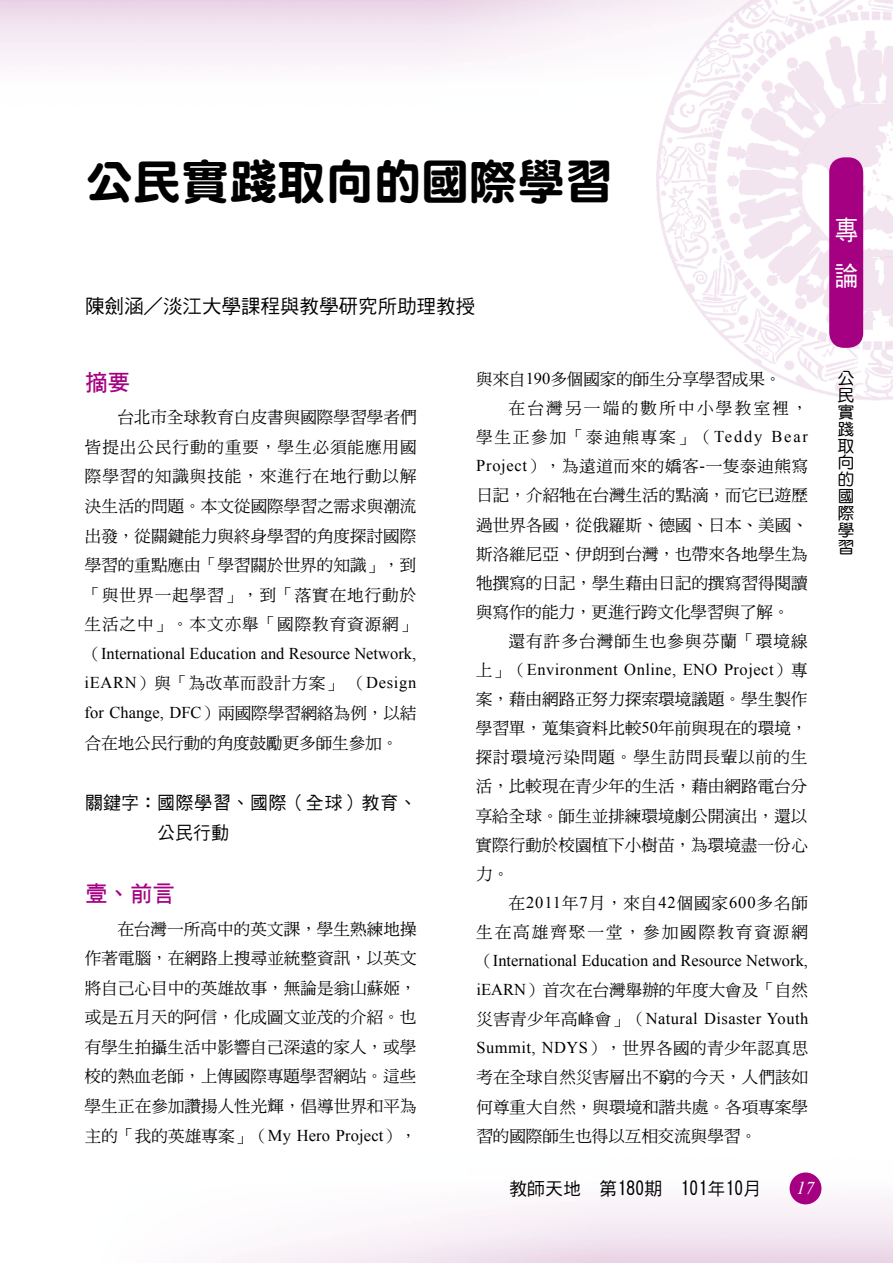
<style>
.page{position:relative;width:893px;height:1263px;background:#fff}
.page>*{position:absolute;margin:0;border:0;box-sizing:border-box;transform-origin:0 0}
.t1{font:48px "DFN Yuan XB HK BF";color:#000}
.t2{font:27px/45.9px "DF Hei Md HK BF";color:#fff;scale:.9 1}
.t3{font:22.5px "DF Hei Bd HKP BF";color:#a50082}
.t4{font:19.5px "DF Hei Md HK BF";color:#000}
.t5{font:18px/29.5px "DF Hei Md HK BF";letter-spacing:.035em;color:#000}
.t6{font:18px "DF Hei Md HK BF";color:#000}
.t7{font:italic 18px "Times New Roman";color:#fff}
.t8{font:16.5px/29.5px "DF Ming Md HK BF";letter-spacing:.005em;color:#000;text-align:justify}
.t9{font:16.5px "Times New Roman";letter-spacing:.025em;color:#000}
.t10{font:16.5px "Times New Roman";color:#000}
.t11{font:16.5px "DF Ming Md HK BF";letter-spacing:.04em;color:#000}
.t12{font:16.5px "DF Ming Md HK BF";letter-spacing:.025em;color:#000}
.t13{font:16.5px "DF Ming Md HK BF";letter-spacing:.11em;color:#000}
.t14{font:16.5px "DF Ming Md HK BF";letter-spacing:.06em;color:#000}
.t15{font:16.5px "DF Ming Md HK BF";letter-spacing:.125em;color:#000}
.t16{font:16.5px "DF Ming Md HK BF";letter-spacing:.07em;color:#000}
.t17{font:16.5px "DF Ming Md HK BF";letter-spacing:.145em;color:#000}
.t18{font:16.5px/16.8px "DF Yuan Md HKP BF";color:#000;text-align:justify}
.s1{font-family:"Times New Roman"}
.s2{font-family:"DF Ming Md HK BF"}
</style>
<div class="page">
<img style="left:0;top:0;width:893px;height:1263px">
<div style="left:790px;top:1172px;width:31px;height:32px;background:#a50082;border-radius:50%"></div>
<div style="left:829px;top:157px;width:34px;height:191px;background:#a50082;border-radius:15px"></div>
<p class="t1" style="left:85px;top:157px;width:529px">公民實踐取向的國際學習</p>
<p class="t4" style="left:85px;top:296px;width:391px">陳劍涵／淡江大學課程與教學研究所助理教授</p>
<h2 class="t2" style="left:834px;top:207px;width:27px">專論</h2>
<p class="t3" style="left:85px;top:371px;width:46px">摘要</p>
<p class="t8" style="left:85px;top:402px;width:334px;text-indent:33px">台北市全球教育白皮書與國際學習學者們皆提出公民行動的重要，學生必須能應用國際學習的知識與技能，來進行在地行動以解決生活的問題。本文從國際學習之需求與潮流出發，從關鍵能力與終身學習的角度探討國際學習的重點應由「學習關於世界的知識」，到「與世界一起學習」，到「落實在地行動於生活之中」。本文亦舉「國際教育資源網」（<span class="s1">International Education and Resource Network, iEARN</span>）與「為改革而設計方案」（<span class="s1">Design for Change, DFC</span>）兩國際學習網絡為例，以結合在地公民行動的角度鼓勵更多師生參加。</p>
<p class="t5" style="left:157px;top:788px;width:261px;text-indent:-72px">關鍵字：國際學習、國際（全球）教育、公民行動</p>
<p class="t3" style="left:85px;top:882px;width:91px">壹、前言</p>
<p class="t8" style="left:85px;top:914px;width:334px;text-indent:33px">在台灣一所高中的英文課，學生熟練地操作著電腦，在網路上搜尋並統整資訊，以英文將自己心目中的英雄故事，無論是翁山蘇姬，或是五月天的阿信，化成圖文並茂的介紹。也有學生拍攝生活中影響自己深遠的家人，或學校的熱血老師，上傳國際專題學習網站。這些學生正在參加讚揚人性光輝，倡導世界和平為主的「我的英雄專案」（<span class="s1">My Hero Project</span>），</p>
<p class="t8" style="left:476px;top:364px;width:307px">與來自<span class="s1">190</span>多個國家的師生分享學習成果。</p>
<p class="t17" style="left:508px;top:400px;width:301px">在台灣另一端的數所中小學教室裡，</p>
<p class="t13" style="left:476px;top:429px;width:333px">學生正參加「泰迪熊專案」（<span class="s1">Teddy Bear</span></p>
<p class="t11" style="left:476px;top:458px;width:333px"><span class="s1">Project</span>），為遠道而來的嬌客<span class="s1">-</span>一隻泰迪熊寫</p>
<p class="t8" style="left:476px;top:481px;width:333px">日記，介紹牠在台灣生活的點滴，而它已遊歷</p>
<p class="t8" style="left:476px;top:510px;width:333px">過世界各國，從俄羅斯、德國、日本、美國、</p>
<p class="t8" style="left:476px;top:539px;width:333px">斯洛維尼亞、伊朗到台灣，也帶來各地學生為</p>
<p class="t8" style="left:476px;top:568px;width:333px">牠撰寫的日記，學生藉由日記的撰寫習得閱讀</p>
<p class="t8" style="left:476px;top:597px;width:315px">與寫作的能力，更進行跨文化學習與了解。</p>
<p class="t16" style="left:508px;top:633px;width:301px">還有許多台灣師生也參與芬蘭「環境線</p>
<p class="t9" style="left:476px;top:658px;width:333px"><span class="s2">上」（</span>Environment Online, ENO Project<span class="s2">）專</span></p>
<p class="t8" style="left:476px;top:684px;width:333px">案，藉由網路正努力探索環境議題。學生製作</p>
<p class="t8" style="left:476px;top:713px;width:333px">學習單，蒐集資料比較<span class="s1">50</span>年前與現在的環境，</p>
<p class="t14" style="left:476px;top:749px;width:333px">探討環境污染問題。學生訪問長輩以前的生</p>
<p class="t8" style="left:476px;top:772px;width:333px">活，比較現在青少年的生活，藉由網路電台分</p>
<p class="t8" style="left:476px;top:801px;width:333px">享給全球。師生並排練環境劇公開演出，還以</p>
<p class="t8" style="left:476px;top:830px;width:334px">實際行動於校園植下小樹苗，為環境盡一份心</p>
<p class="t8" style="left:476px;top:859px;width:34px">力。</p>
<p class="t8" style="left:509px;top:888px;width:301px">在<span class="s1">2011</span>年<span class="s1">7</span>月，來自<span class="s1">42</span>個國家<span class="s1">600</span>多名師</p>
<p class="t15" style="left:476px;top:924px;width:333px">生在高雄齊聚一堂，參加國際教育資源網</p>
<p class="t10" style="left:476px;top:949px;width:333px"><span class="s2">（</span>International Education and Resource Network,</p>
<p class="t8" style="left:476px;top:975px;width:333px"><span class="s1">iEARN</span>）首次在台灣舉辦的年度大會及「自然</p>
<p class="t9" style="left:476px;top:1007px;width:333px"><span class="s2">災害青少年高峰會」（</span>Natural Disaster Youth</p>
<p class="t12" style="left:477px;top:1040px;width:333px"><span class="s1">Summit, NDYS</span>），世界各國的青少年認真思</p>
<p class="t8" style="left:477px;top:1063px;width:333px">考在全球自然災害層出不窮的今天，人們該如</p>
<p class="t8" style="left:476px;top:1092px;width:333px">何尊重大自然，與環境和諧共處。各項專案學</p>
<p class="t8" style="left:476px;top:1121px;width:282px">習的國際師生也得以互相交流與學習。</p>
<p class="t6" style="left:509px;top:1179px;width:253px">教師天地　第180期　101年10月</p>
<p class="t7" style="left:796px;top:1176px;width:19px">17</p>
<p class="t18" style="left:838px;top:370px;width:18px">公民實踐取向的國際學習</p>
</div>
